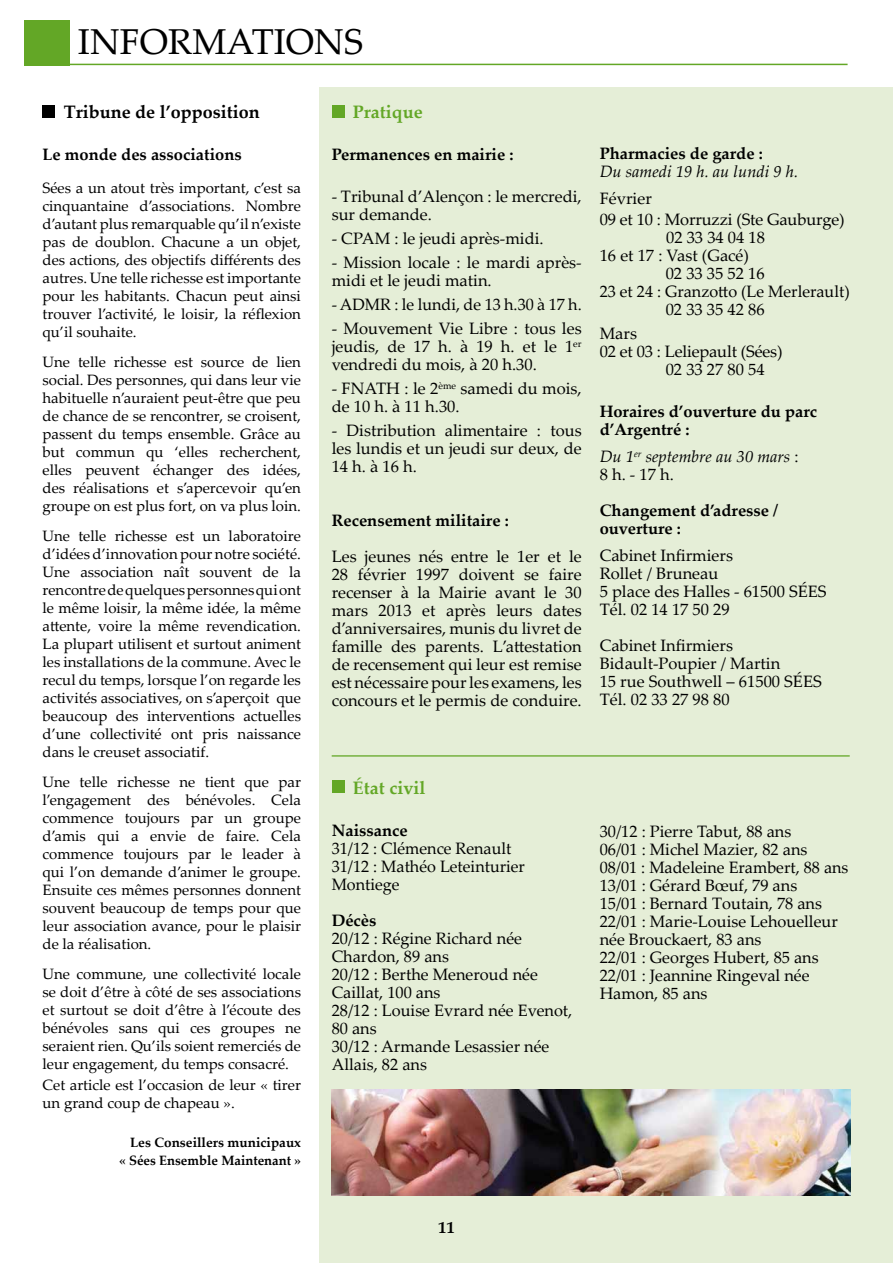
<style>
.page{position:relative;width:893px;height:1263px;background:#fff}
.page>*{position:absolute;margin:0;border:0;box-sizing:border-box;transform-origin:0 0}
.t1{font:36px "Palatino Linotype";color:#000}
.t2{font:700 18px "Palatino Linotype";color:#000}
.t3{font:700 18px "Palatino Linotype";color:#63a726}
.t4{font:16.5px/18px "Palatino Linotype";color:#000}
.t5{font:700 16.5px/18px "Palatino Linotype";color:#000}
.t6{font:italic 16.5px/18px "Palatino Linotype";color:#000}
.t7{font:15px/18px "Palatino Linotype";color:#000;text-align:justify}
.t8{font:700 13.5px/18px "Palatino Linotype";color:#000;text-align:right}
.s1{font-style:normal}
</style>
<div class="page">
<div style="left:319px;top:87px;width:574px;height:1176px;background:#e5eed7"></div>
<div style="left:24px;top:20px;width:45px;height:45px;background:#63a726"></div>
<hr style="left:69px;top:64px;width:779px;height:1px;background:#63a726">
<div style="left:43px;top:105px;width:12px;height:13px;background:#000"></div>
<div style="left:332px;top:780px;width:12px;height:13px;background:#63a726"></div>
<div style="left:332px;top:105px;width:12px;height:13px;background:#63a726"></div>
<hr style="left:332px;top:755px;width:518px;height:2px;background:#63a726">
<img style="left:332px;top:1090px;width:518px;height:106px">
<h1 class="t1" style="left:78px;top:16px;width:287px">INFORMATIONS</h1>
<p class="t2" style="left:64px;top:99px;width:197px">Tribune de l’opposition</p>
<p class="t5" style="left:43px;top:145px;width:201px">Le monde des associations</p>
<p class="t7" style="left:43px;top:178px;width:260px">Sées a un atout très important, c’est sa cinquantaine d’associations. Nombre d’autant plus remarquable qu’il n’existe pas de doublon. Chacune a un objet, des actions, des objectifs différents des autres. Une telle richesse est importante pour les habitants. Chacun peut ainsi trouver l’activité, le loisir, la réflexion qu’il souhaite.</p>
<p class="t7" style="left:43px;top:352px;width:260px">Une telle richesse est source de lien social. Des personnes, qui dans leur vie habituelle n’auraient peut-être que peu de chance de se rencontrer, se croisent, passent du temps ensemble. Grâce au but commun qu ‘elles recherchent, elles peuvent échanger des idées, des réalisations et s’apercevoir qu’en groupe on est plus fort, on va plus loin.</p>
<p class="t7" style="left:43px;top:526px;width:260px">Une telle richesse est un laboratoire d’idées d’innovation pour notre société.<br>Une association naît souvent de la rencontre de quelques personnes qui ont le même loisir, la même idée, la même attente, voire la même revendication.<br>La plupart utilisent et surtout animent les installations de la commune. Avec le recul du temps, lorsque l’on regarde les activités associatives, on s’aperçoit que beaucoup des interventions actuelles d’une collectivité ont pris naissance dans le creuset associatif.</p>
<p class="t7" style="left:43px;top:772px;width:260px">Une telle richesse ne tient que par l’engagement des bénévoles. Cela commence toujours par un groupe d’amis qui a envie de faire. Cela commence toujours par le leader à qui l’on demande d’animer le groupe.<br>Ensuite ces mêmes personnes donnent souvent beaucoup de temps pour que leur association avance, pour le plaisir de la réalisation.</p>
<p class="t7" style="left:43px;top:964px;width:260px">Une commune, une collectivité locale se doit d’être à côté de ses associations et surtout se doit d’être à l’écoute des bénévoles sans qui ces groupes ne seraient rien. Qu’ils soient remerciés de leur engagement, du temps consacré.</p>
<p class="t7" style="left:43px;top:1075px;width:260px">Cet article est l’occasion de leur « tirer un grand coup de chapeau ».</p>
<p class="t8" style="left:119px;top:1133px;width:183px">Les Conseillers municipaux<br>« Sées Ensemble Maintenant »</p>
<p class="t3" style="left:353px;top:99px;width:71px">Pratique</p>
<p class="t5" style="left:332px;top:145px;width:183px">Permanences en mairie :</p>
<p class="t4" style="left:332px;top:187px;width:252px">- Tribunal d’Alençon : le mercredi, sur demande.</p>
<p class="t4" style="left:332px;top:229px;width:214px">- CPAM : le jeudi après-midi.</p>
<p class="t4" style="left:332px;top:253px;width:252px">- Mission locale : le mardi après&shy;midi et le jeudi matin.</p>
<p class="t4" style="left:332px;top:295px;width:252px">- ADMR : le lundi, de 13 h.30 à 17 h.</p>
<p class="t4" style="left:332px;top:319px;width:251px;text-align:justify">- Mouvement Vie Libre : tous les jeudis, de 17 h. à 19 h. et le 1<sup>er </sup>vendredi du mois, à 20 h.30.</p>
<p class="t4" style="left:332px;top:379px;width:252px">- FNATH : le 2<sup>ème</sup> samedi du mois, de 10 h. à 11 h.30.</p>
<p class="t4" style="left:332px;top:421px;width:251px;text-align:justify">- Distribution alimentaire : tous les lundis et un jeudi sur deux, de 14 h. à 16 h.</p>
<p class="t5" style="left:332px;top:511px;width:179px">Recensement militaire :</p>
<p class="t4" style="left:332px;top:547px;width:252px;text-align:justify">Les jeunes nés entre le 1er et le 28 février 1997 doivent se faire recenser à la Mairie avant le 30 mars 2013 et après leurs dates d’anniversaires, munis du livret de famille des parents. L’attestation de recensement qui leur est remise est nécessaire pour les examens, les concours et le permis de conduire.</p>
<p class="t5" style="left:600px;top:144px;width:165px">Pharmacies de garde :</p>
<p class="t6" style="left:600px;top:162px;width:200px">Du samedi 19 h. au lundi 9 h.</p>
<p class="t4" style="left:600px;top:188px;width:247px;line-height:21px">Février<br>09 et 10 : Morruzzi (Ste Gauburge)</p>
<p class="t4" style="left:666px;top:228px;width:100px">02 33 34 04 18</p>
<p class="t4" style="left:600px;top:246px;width:151px">16 et 17 : Vast (Gacé)</p>
<p class="t4" style="left:666px;top:264px;width:100px">02 33 35 52 16</p>
<p class="t4" style="left:600px;top:282px;width:252px">23 et 24 : Granzotto (Le Merlerault)</p>
<p class="t4" style="left:666px;top:300px;width:100px">02 33 35 42 86</p>
<p class="t4" style="left:600px;top:324px;width:39px">Mars</p>
<p class="t4" style="left:600px;top:342px;width:184px">02 et 03 : Leliepault (Sées)</p>
<p class="t4" style="left:666px;top:360px;width:100px">02 33 27 80 54</p>
<p class="t5" style="left:600px;top:402px;width:219px">Horaires d’ouverture du parc d’Argentré :</p>
<p class="t6" style="left:600px;top:447px;width:200px">Du 1<sup>er</sup> septembre au 30 mars <span class="s1">:<br>8 h. - 17 h.</span></p>
<p class="t5" style="left:600px;top:501px;width:180px">Changement d’adresse / ouverture :</p>
<p class="t4" style="left:600px;top:546px;width:228px">Cabinet Infirmiers<br>Rollet / Bruneau<br>5 place des Halles - 61500 SÉES<br>Tél. 02 14 17 50 29</p>
<p class="t4" style="left:600px;top:636px;width:224px">Cabinet Infirmiers<br>Bidault-Poupier / Martin<br>15 rue Southwell – 61500 SÉES<br>Tél. 02 33 27 98 80</p>
<p class="t3" style="left:353px;top:775px;width:74px">état civil</p>
<p class="t5" style="left:332px;top:820px;width:78px">Naissance</p>
<p class="t4" style="left:332px;top:838px;width:195px">31/12 : Clémence Renault<br>31/12 : Mathéo Leteinturier<br>Montiege</p>
<p class="t5" style="left:332px;top:910px;width:46px">Décès</p>
<p class="t4" style="left:332px;top:928px;width:242px">20/12 : Régine Richard née<br>Chardon, 89 ans<br>20/12 : Berthe Meneroud née<br>Caillat, 100 ans<br>28/12 : Louise Evrard née Evenot,<br>80 ans<br>30/12 : Armande Lesassier née<br>Allais, 82 ans</p>
<p class="t4" style="left:600px;top:822px;width:250px">30/12 : Pierre Tabut, 88 ans<br>06/01 : Michel Mazier, 82 ans<br>08/01 : Madeleine Erambert, 88 ans<br>13/01 : Gérard Bœuf, 79 ans<br>15/01 : Bernard Toutain, 78 ans<br>22/01 : Marie-Louise Lehouelleur née Brouckaert, 83 ans<br>22/01 : Georges Hubert, 85 ans<br>22/01 : Jeannine Ringeval née<br>Hamon, 85 ans</p>
<p class="t5" style="left:438px;top:1217px;width:18px">11</p>
</div>
